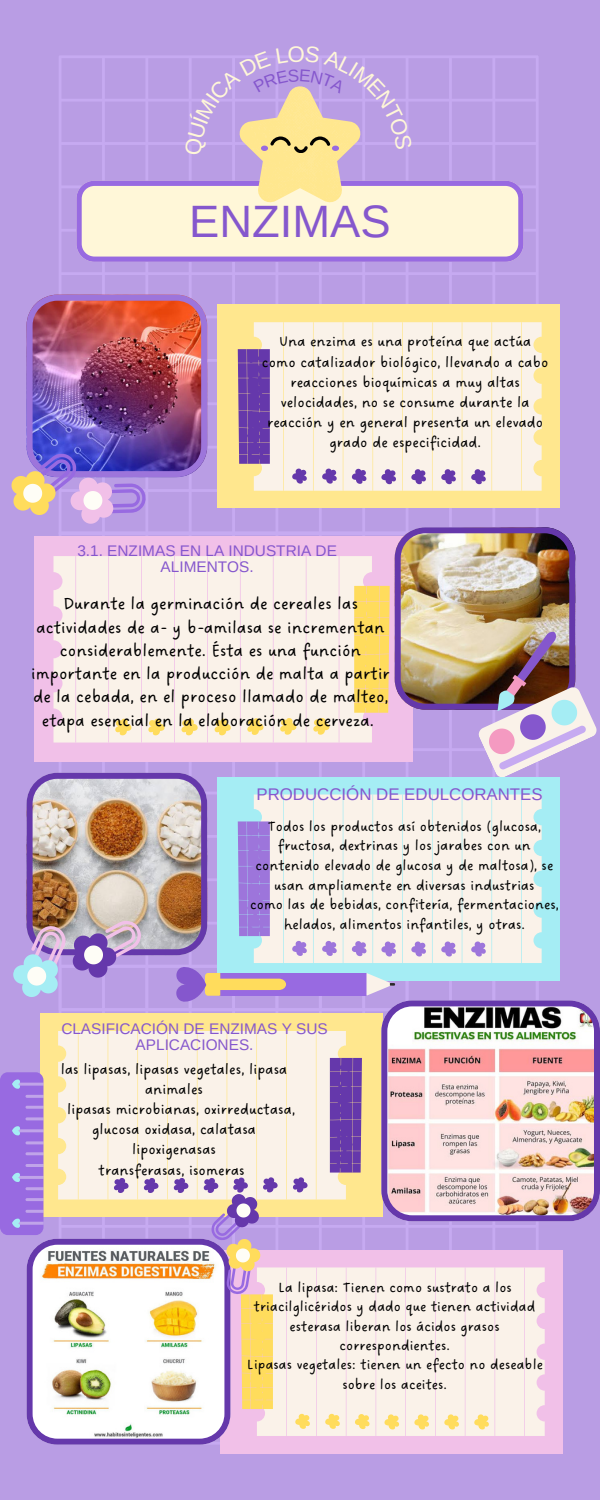
<style>
.page{position:relative;width:600px;height:1500px;background:#b99de4}
.page>*{position:absolute;margin:0;border:0;box-sizing:border-box;transform-origin:0 0}
.t1{font:45.4px "Arimo";color:#8557cd}
.t2{font:18px/23.2px "DO Sans Regular";color:#000;text-align:center}
.t3{font:16.8px "Arimo";color:#8557cd}
.t4{font:15.6px/20.1px "DO Sans Regular";color:#000;text-align:center}
.t5{font:15.4px/16.1px "Arimo";color:#8557cd;text-align:center}
.t6{font:15.2px/19.6px "DO Sans Regular";color:#000;text-align:center}
.t7{font:15.1px/19.4px "DO Sans Regular";color:#000;text-align:center}
</style>
<div class="page">
<svg style="left:59px;top:56px;width:479px;height:239px"></svg>
<svg style="left:59px;top:1004px;width:479px;height:246px"></svg>
<svg style="left:76px;top:181px;width:447px;height:81px;background:#f0e3d9"></svg>
<div style="left:40px;top:1013px;width:343px;height:204px;background:#ffe78e"></div>
<svg style="left:58px;top:1031px;width:20px;height:169px;background:#faf0d9"></svg>
<svg style="left:78px;top:1031px;width:283px;height:169px;background:#faf1e2"></svg>
<img style="left:381px;top:1004px;width:219px;height:217px">
<div style="left:220px;top:1250px;width:343px;height:204px;background:#f1c0e8"></div>
<svg style="left:525px;top:1267px;width:20px;height:169px;fill:#faf2e9"></svg>
<svg style="left:257px;top:1267px;width:268px;height:169px;background:#f9efe8"></svg>
<img style="left:27px;top:1239px;width:198px;height:206px">
<svg style="left:112px;top:1058px;width:379px;height:373px"></svg>
<div style="left:0;top:1072px;width:43px;height:163px;background:#986ae1;border-radius:8px"></div>
<svg style="left:12px;top:1079px;width:31px;height:149px"></svg>
<img style="left:11px;top:295px;width:586px;height:709px">
<svg style="left:185px;top:56px;width:227px;height:149px"></svg>
<p class="t1" style="left:189px;top:196px;width:203px">ENZIMAS</p>
<p class="t4" style="left:262px;top:332px;width:288px">Una enzima es una proteína que actúa como catalizador biológico, llevando a cabo reacciones bioquímicas a muy altas velocidades, no se consume durante la reacción y en general presenta un elevado grado de especificidad.</p>
<p class="t5" style="left:77px;top:543px;width:261px">3.1. ENZIMAS EN LA INDUSTRIA DE<br>ALIMENTOS.</p>
<p class="t2" style="left:31px;top:593px;width:360px">Durante la germinación de cereales las actividades de a- y b-amilasa se incrementan considerablemente. Ésta es una función importante en la producción de malta a partir de la cebada, en el proceso llamado de malteo, etapa esencial en la elaboración de cerveza.</p>
<p class="t3" style="left:257px;top:785px;width:288px">PRODUCCIÓN DE EDULCORANTES</p>
<p class="t6" style="left:268px;top:817px;width:275px">Todos los productos así obtenidos (glucosa, fructosa, dextrinas y los jarabes con un</p>
<p class="t6" style="left:255px;top:856px;width:299px">contenido elevado de glucosa y de maltosa), se usan ampliamente en diversas industrias</p>
<p class="t6" style="left:250px;top:896px;width:310px">como las de bebidas, confitería, fermentaciones, helados, alimentos infantiles, y otras.</p>
<p class="t5" style="left:61px;top:1020px;width:268px">CLASIFICACIÓN DE ENZIMAS Y SUS<br>APLICACIONES.</p>
<p class="t4" style="left:61px;top:1060px;width:228px">las lipasas, lipasas vegetales, lipasa animales</p>
<p class="t4" style="left:67px;top:1100px;width:229px">lipasas microbianas, oxirreductasa,</p>
<p class="t4" style="left:92px;top:1120px;width:166px">glucosa oxidasa, calatasa lipoxigenasas</p>
<p class="t4" style="left:99px;top:1161px;width:148px">transferasas, isomeras</p>
<p class="t7" style="left:254px;top:1278px;width:283px">La lipasa: Tienen como sustrato a los triacilglicéridos y dado que tienen actividad esterasa liberan los ácidos grasos correspondientes.</p>
<p class="t7" style="left:246px;top:1356px;width:298px">Lipasas vegetales: tienen un efecto no deseable sobre los aceites.</p>
</div>
